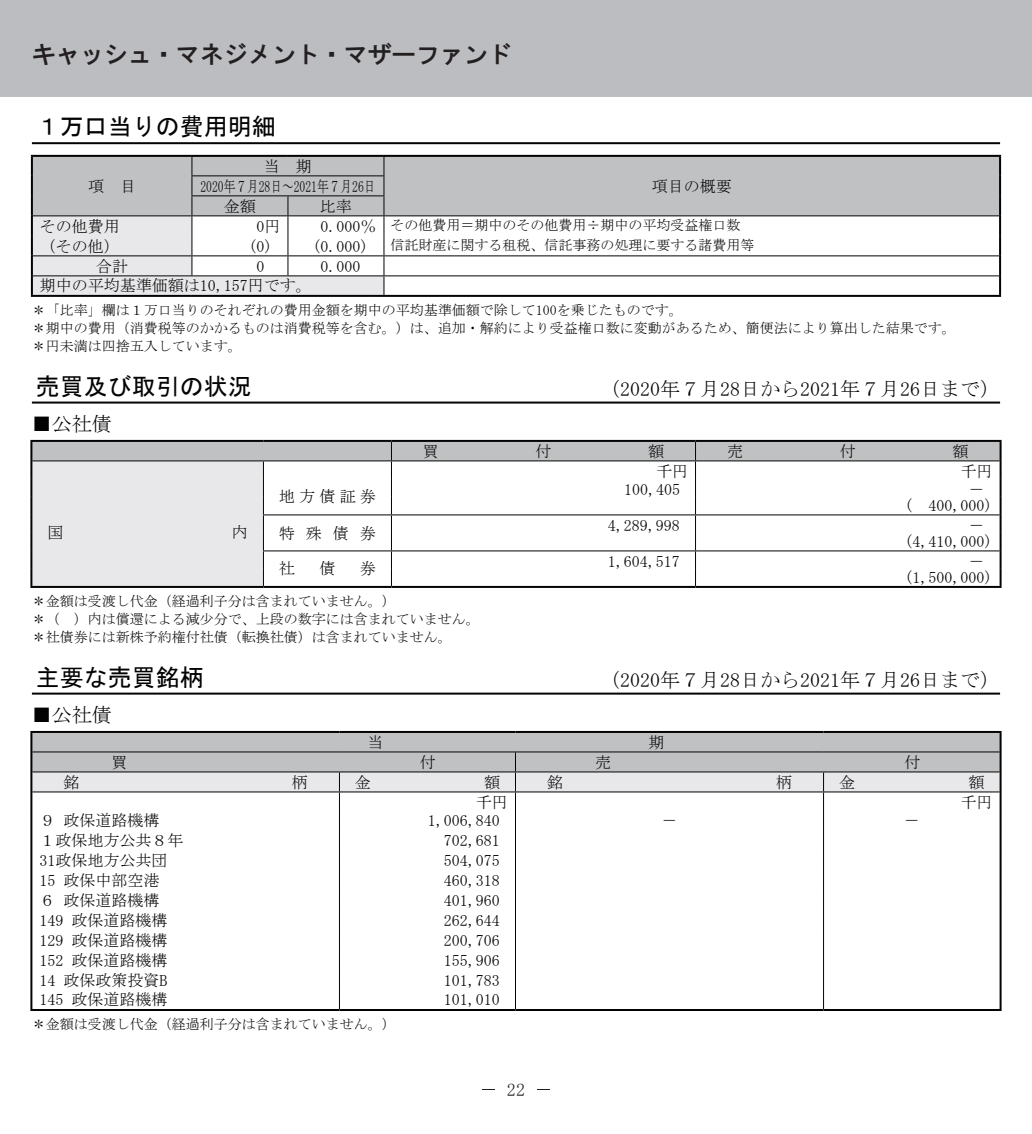
<style>
.page{position:relative;width:1032px;height:1134px;background:#fff}
.page>*{position:absolute;margin:0;border:0;box-sizing:border-box;transform-origin:0 0}
.t1{font:24px "MS Gothic";color:#030303}
.t2{font:24px "HGS Gothic E";color:#231f20}
.t3{font:20px "MS Mincho";color:#030303}
.t4{font:18px "MS Mincho";color:#231f20}
.t5{font:16px/16px "MS Mincho";color:#030303}
.t6{font:14px/18px "MS Mincho";color:#030303}
.s1{font-size:16px}
</style>
<div class="page">
<svg style="left:482px;top:1089px;width:13px;height:1px"></svg>
<svg style="left:537px;top:1089px;width:12px;height:1px"></svg>
<div style="left:0;top:0;width:1032px;height:96px;background:#bcbdc0"></div>
<hr style="left:32px;top:142px;width:492px;height:2px;background:#030303">
<hr style="left:524px;top:142px;width:476px;height:2px;background:#030303">
<div style="left:384px;top:157px;width:615px;height:58px;background:#bfc1c3"></div>
<hr style="left:384px;top:215px;width:615px;height:1px;background:#030303">
<hr style="left:384px;top:255px;width:615px;height:1px;background:#030303">
<hr style="left:384px;top:275px;width:615px;height:1px;background:#030303">
<hr style="left:31px;top:155px;width:161px;height:2px;background:#030303">
<hr style="left:192px;top:155px;width:96px;height:2px;background:#030303">
<hr style="left:288px;top:155px;width:96px;height:2px;background:#030303">
<hr style="left:384px;top:155px;width:617px;height:2px;background:#030303">
<svg style="left:999px;top:157px;width:2px;height:19px"></svg>
<hr style="left:999px;top:176px;width:2px;height:20px;background:#030303">
<hr style="left:999px;top:196px;width:2px;height:20px;background:#030303">
<hr style="left:999px;top:216px;width:2px;height:20px;background:#030303">
<hr style="left:999px;top:236px;width:2px;height:20px;background:#030303">
<hr style="left:999px;top:256px;width:2px;height:20px;background:#030303">
<svg style="left:31px;top:157px;width:353px;height:138px"></svg>
<svg style="left:999px;top:276px;width:2px;height:19px"></svg>
<hr style="left:31px;top:295px;width:161px;height:2px;background:#030303">
<hr style="left:192px;top:295px;width:96px;height:2px;background:#030303">
<hr style="left:288px;top:295px;width:96px;height:2px;background:#030303">
<hr style="left:384px;top:295px;width:617px;height:2px;background:#030303">
<hr style="left:32px;top:402px;width:492px;height:2px;background:#030303">
<hr style="left:524px;top:402px;width:476px;height:2px;background:#030303">
<hr style="left:30px;top:440px;width:233px;height:2px;background:#030303">
<hr style="left:263px;top:440px;width:128px;height:2px;background:#030303">
<hr style="left:391px;top:440px;width:304px;height:2px;background:#030303">
<hr style="left:695px;top:440px;width:306px;height:2px;background:#030303">
<svg style="left:30px;top:441px;width:971px;height:145px"></svg>
<hr style="left:30px;top:586px;width:233px;height:2px;background:#030303">
<hr style="left:263px;top:586px;width:128px;height:2px;background:#030303">
<hr style="left:391px;top:586px;width:304px;height:2px;background:#030303">
<hr style="left:695px;top:586px;width:306px;height:2px;background:#030303">
<hr style="left:32px;top:693px;width:492px;height:2px;background:#030303">
<hr style="left:524px;top:693px;width:476px;height:2px;background:#030303">
<hr style="left:30px;top:731px;width:309px;height:2px;background:#030303">
<hr style="left:339px;top:731px;width:176px;height:2px;background:#030303">
<hr style="left:515px;top:731px;width:308px;height:2px;background:#030303">
<hr style="left:823px;top:731px;width:178px;height:2px;background:#030303">
<svg style="left:30px;top:732px;width:971px;height:277px"></svg>
<hr style="left:30px;top:1009px;width:309px;height:2px;background:#030303">
<hr style="left:339px;top:1009px;width:176px;height:2px;background:#030303">
<hr style="left:515px;top:1009px;width:308px;height:2px;background:#030303">
<hr style="left:823px;top:1009px;width:178px;height:2px;background:#030303">
<h1 class="t2" style="left:32px;top:42px;width:482px">キャッシュ・マネジメント・マザーファンド</h1>
<h1 class="t1" style="left:36px;top:115px;width:241px">１万口当りの費用明細</h1>
<p class="t5" style="left:88px;top:178px;width:49px">項　目</p>
<p class="t5" style="left:200px;top:156px;width:177px;line-height:19.8px;text-align:center">当　期<br>2020年７月28日～2021年７月26日</p>
<p class="t5" style="left:224px;top:198px;width:33px">金額</p>
<p class="t5" style="left:320px;top:198px;width:33px">比率</p>
<p class="t5" style="left:652px;top:178px;width:81px">項目の概要</p>
<p class="t5" style="left:40px;top:218px;width:81px">その他費用</p>
<p class="t5" style="left:256px;top:218px;width:25px">0円</p>
<p class="t6" style="left:320px;top:216px;width:422px"><span class="s1">0.000％</span> その他費用＝期中のその他費用÷期中の平均受益権口数</p>
<p class="t5" style="left:40px;top:238px;width:81px">（その他）</p>
<p class="t5" style="left:248px;top:238px;width:25px">(0)</p>
<p class="t5" style="left:312px;top:238px;width:57px">(0.000)</p>
<p class="t6" style="left:390px;top:236px;width:366px">信託財産に関する租税、信託事務の処理に要する諸費用等</p>
<p class="t5" style="left:96px;top:258px;width:33px">合計</p>
<p class="t5" style="left:256px;top:258px;width:9px">0</p>
<p class="t5" style="left:320px;top:258px;width:41px">0.000</p>
<p class="t5" style="left:40px;top:278px;width:274px">期中の平均基準価額は10,157円です。</p>
<p class="t6" style="left:32px;top:300px;width:925px">＊「比率」欄は１万口当りのそれぞれの費用金額を期中の平均基準価額で除して100を乗じたものです。<br>＊期中の費用（消費税等のかかるものは消費税等を含む。）は、追加・解約により受益権口数に変動があるため、簡便法により算出した結果です。＊円未満は四捨五入しています。</p>
<h1 class="t1" style="left:36px;top:374px;width:217px">売買及び取引の状況</h1>
<p class="t3" style="left:600px;top:379px;width:401px">（2020年７月28日から2021年７月26日まで）</p>
<p class="t3" style="left:32px;top:414px;width:81px">■公社債</p>
<p class="t5" style="left:423px;top:443px;width:17px">買</p>
<p class="t5" style="left:535px;top:443px;width:17px">付</p>
<p class="t5" style="left:648px;top:443px;width:17px">額</p>
<p class="t5" style="left:727px;top:443px;width:17px">売</p>
<p class="t5" style="left:840px;top:443px;width:17px">付</p>
<p class="t5" style="left:952px;top:443px;width:17px">額</p>
<p class="t5" style="left:656px;top:463px;width:33px">千円</p>
<p class="t5" style="left:960px;top:463px;width:33px">千円</p>
<p class="t5" style="left:279px;top:489px;width:99px">地方債証券</p>
<p class="t5" style="left:624px;top:481px;width:57px">100,405</p>
<p class="t5" style="left:904px;top:481px;width:89px;text-indent:64px">－(　400,000)</p>
<p class="t5" style="left:279px;top:525px;width:98px">特殊債券</p>
<p class="t5" style="left:608px;top:517px;width:73px">4,289,998</p>
<p class="t5" style="left:904px;top:517px;width:89px;text-indent:64px">－(4,410,000)</p>
<p class="t5" style="left:279px;top:561px;width:17px">社</p>
<p class="t5" style="left:319px;top:561px;width:17px">債</p>
<p class="t5" style="left:360px;top:561px;width:17px">券</p>
<p class="t5" style="left:608px;top:553px;width:73px">1,604,517</p>
<p class="t5" style="left:904px;top:553px;width:89px;text-indent:64px">－(1,500,000)</p>
<p class="t6" style="left:32px;top:592px;width:449px">＊金額は受渡し代金（経過利子分は含まれていません。）<br>＊（　）内は償還による減少分で、上段の数字には含まれていません。＊社債券には新株予約権付社債（転換社債）は含まれていません。</p>
<h1 class="t1" style="left:36px;top:665px;width:169px">主要な売買銘柄</h1>
<p class="t3" style="left:600px;top:670px;width:401px">（2020年７月28日から2021年７月26日まで）</p>
<p class="t3" style="left:32px;top:705px;width:81px">■公社債</p>
<p class="t5" style="left:367px;top:734px;width:17px">当</p>
<p class="t5" style="left:648px;top:734px;width:17px">期</p>
<p class="t5" style="left:111px;top:754px;width:17px">買</p>
<p class="t5" style="left:420px;top:754px;width:17px">付</p>
<p class="t5" style="left:595px;top:754px;width:17px">売</p>
<p class="t5" style="left:904px;top:754px;width:17px">付</p>
<p class="t5" style="left:63px;top:774px;width:17px">銘</p>
<p class="t5" style="left:292px;top:774px;width:17px">柄</p>
<p class="t5" style="left:355px;top:774px;width:17px">金</p>
<p class="t5" style="left:484px;top:774px;width:17px">額</p>
<p class="t5" style="left:547px;top:774px;width:17px">銘</p>
<p class="t5" style="left:776px;top:774px;width:17px">柄</p>
<p class="t5" style="left:839px;top:774px;width:17px">金</p>
<p class="t5" style="left:968px;top:774px;width:17px">額</p>
<p class="t5" style="left:476px;top:794px;width:33px">千円</p>
<p class="t5" style="left:960px;top:794px;width:33px">千円</p>
<p class="t5" style="left:39px;top:812px;width:121px">９ 政保道路機構</p>
<p class="t5" style="left:428px;top:812px;width:73px">1,006,840</p>
<p class="t5" style="left:661px;top:812px;width:17px">－</p>
<p class="t5" style="left:904px;top:812px;width:17px">－</p>
<p class="t5" style="left:39px;top:832px;width:145px">１政保地方公共８年</p>
<p class="t5" style="left:444px;top:832px;width:57px">702,681</p>
<p class="t5" style="left:39px;top:852px;width:129px">31政保地方公共団</p>
<p class="t5" style="left:444px;top:852px;width:57px">504,075</p>
<p class="t5" style="left:39px;top:872px;width:121px">15 政保中部空港</p>
<p class="t5" style="left:444px;top:872px;width:57px">460,318</p>
<p class="t5" style="left:39px;top:892px;width:121px">６ 政保道路機構</p>
<p class="t5" style="left:444px;top:892px;width:57px">401,960</p>
<p class="t5" style="left:39px;top:912px;width:129px">149 政保道路機構</p>
<p class="t5" style="left:444px;top:912px;width:57px">262,644</p>
<p class="t5" style="left:39px;top:932px;width:129px">129 政保道路機構</p>
<p class="t5" style="left:444px;top:932px;width:57px">200,706</p>
<p class="t5" style="left:39px;top:952px;width:129px">152 政保道路機構</p>
<p class="t5" style="left:444px;top:952px;width:57px">155,906</p>
<p class="t5" style="left:39px;top:972px;width:129px">14 政保政策投資B</p>
<p class="t5" style="left:444px;top:972px;width:57px">101,783</p>
<p class="t5" style="left:39px;top:991px;width:129px">145 政保道路機構</p>
<p class="t5" style="left:444px;top:991px;width:57px">101,010</p>
<p class="t6" style="left:32px;top:1015px;width:365px">＊金額は受渡し代金（経過利子分は含まれていません。）</p>
<p class="t5" style="left:47px;top:524px;width:17px">国</p>
<p class="t5" style="left:232px;top:524px;width:17px">内</p>
<p class="t4" style="left:507px;top:1081px;width:20px">22</p>
</div>
